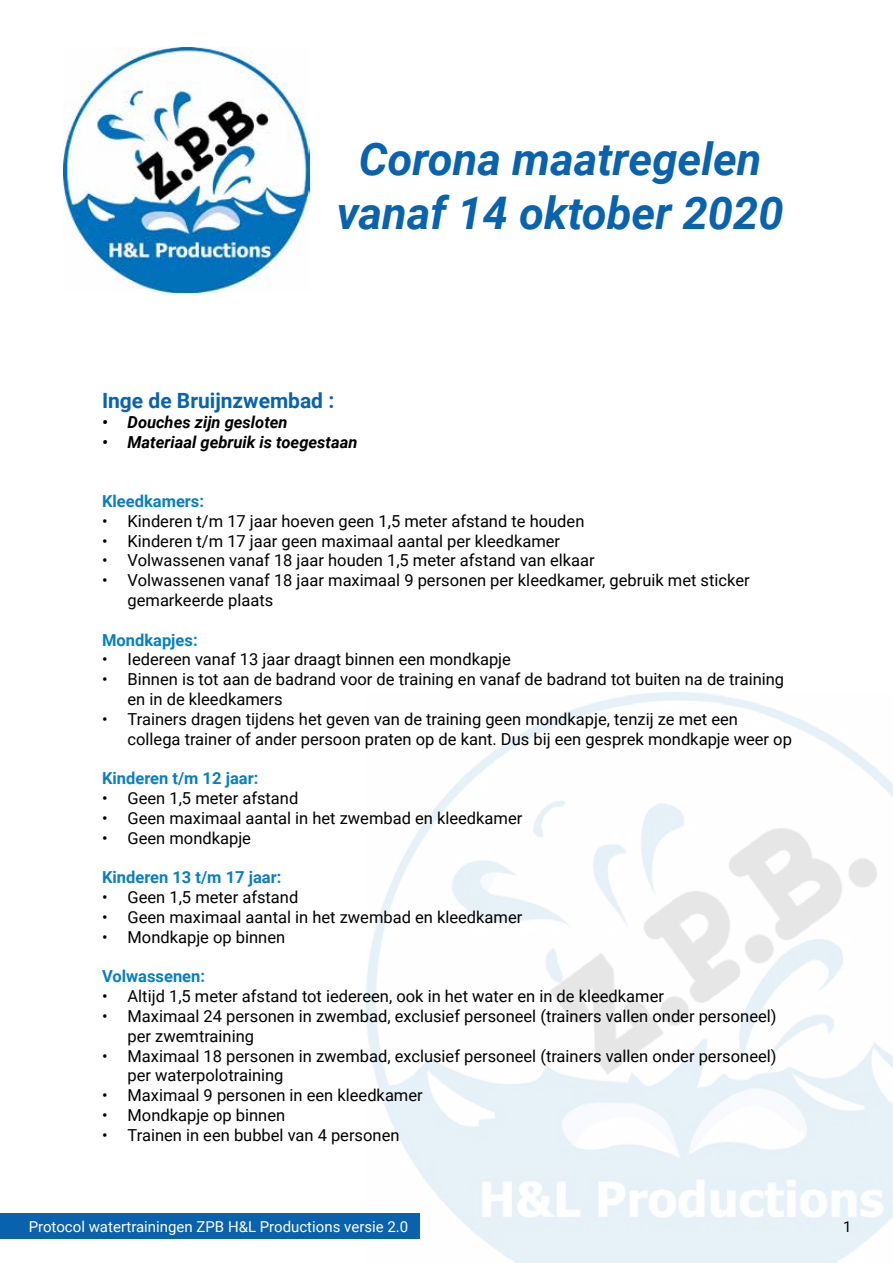
<style>
.page{position:relative;width:893px;height:1263px;background:#fff}
.page>*{position:absolute;margin:0;border:0;box-sizing:border-box;transform-origin:0 0}
.t1{font:italic 700 45px/54px "Roboto";color:#0862ad;text-align:center}
.t2{font:700 21px "Roboto";color:#0862ad}
.t3{font:16.5px/19.8px "Roboto";color:#000}
.t4{font:700 16.5px "Roboto";color:#097fc0}
.t5{font:italic 700 16.5px "Roboto";color:#000}
.t6{font:15px "Roboto";color:#fff}
.t7{font:15px "Roboto";color:#000}
</style>
<div class="page">
<img style="left:367px;top:692px;width:526px;height:571px">
<div style="left:0;top:1213px;width:420px;height:26px;background:#0862ad"></div>
<img style="left:63px;top:47px;width:247px;height:246px">
<h1 class="t1" style="left:337px;top:130px;width:449px">Corona maatregelen vanaf 14 oktober 2020</h1>
<p class="t2" style="left:102px;top:386px;width:234px">Inge de Bruijnzwembad :</p>
<p class="t5" style="left:102px;top:410px;width:187px">• Douches zijn gesloten</p>
<p class="t5" style="left:102px;top:430px;width:257px">• Materiaal gebruik is toegestaan</p>
<p class="t4" style="left:102px;top:490px;width:104px">Kleedkamers:</p>
<p class="t3" style="left:102px;top:510px;width:484px">• Kinderen t/m 17 jaar hoeven geen 1,5 meter afstand te houden</p>
<p class="t3" style="left:102px;top:530px;width:460px">• Kinderen t/m 17 jaar geen maximaal aantal per kleedkamer</p>
<p class="t3" style="left:102px;top:550px;width:494px">• Volwassenen vanaf 18 jaar houden 1,5 meter afstand van elkaar</p>
<p class="t3" style="left:128px;top:570px;width:624px;text-indent:-25px">• Volwassenen vanaf 18 jaar maximaal 9 personen per kleedkamer, gebruik met sticker gemarkeerde plaats</p>
<p class="t4" style="left:102px;top:628px;width:97px">Mondkapjes:</p>
<p class="t3" style="left:102px;top:649px;width:410px">• Iedereen vanaf 13 jaar draagt binnen een mondkapje</p>
<p class="t3" style="left:128px;top:669px;width:658px;text-indent:-25px">• Binnen is tot aan de badrand voor de training en vanaf de badrand tot buiten na de training en in de kleedkamers</p>
<p class="t3" style="left:128px;top:708px;width:666px;text-indent:-25px">• Trainers dragen tijdens het geven van de training geen mondkapje, tenzij ze met een collega trainer of ander persoon praten op de kant. Dus bij een gesprek mondkapje weer op</p>
<p class="t4" style="left:102px;top:767px;width:158px">Kinderen t/m 12 jaar:</p>
<p class="t3" style="left:102px;top:788px;width:198px">• Geen 1,5 meter afstand</p>
<p class="t3" style="left:102px;top:807px;width:422px">• Geen maximaal aantal in het zwembad en kleedkamer</p>
<p class="t3" style="left:102px;top:827px;width:150px">• Geen mondkapje</p>
<p class="t4" style="left:102px;top:866px;width:181px">Kinderen 13 t/m 17 jaar:</p>
<p class="t3" style="left:102px;top:887px;width:198px">• Geen 1,5 meter afstand</p>
<p class="t3" style="left:102px;top:906px;width:422px">• Geen maximaal aantal in het zwembad en kleedkamer</p>
<p class="t3" style="left:102px;top:926px;width:185px">• Mondkapje op binnen</p>
<p class="t4" style="left:102px;top:965px;width:105px">Volwassenen:</p>
<p class="t3" style="left:102px;top:986px;width:563px">• Altijd 1,5 meter afstand tot iedereen, ook in het water en in de kleedkamer</p>
<p class="t3" style="left:128px;top:1005px;width:650px;text-indent:-25px">• Maximaal 24 personen in zwembad, exclusief personeel (trainers vallen onder personeel) per zwemtraining</p>
<p class="t3" style="left:128px;top:1045px;width:650px;text-indent:-25px">• Maximaal 18 personen in zwembad, exclusief personeel (trainers vallen onder personeel) per waterpolotraining</p>
<p class="t3" style="left:102px;top:1085px;width:322px">• Maximaal 9 personen in een kleedkamer</p>
<p class="t3" style="left:102px;top:1104px;width:185px">• Mondkapje op binnen</p>
<p class="t3" style="left:102px;top:1124px;width:299px">• Trainen in een bubbel van 4 personen</p>
<p class="t6" style="left:29px;top:1216px;width:381px">Protocol watertrainingen ZPB H&amp;L Productions versie 2.0</p>
<p class="t7" style="left:843px;top:1216px;width:10px">1</p>
</div>
